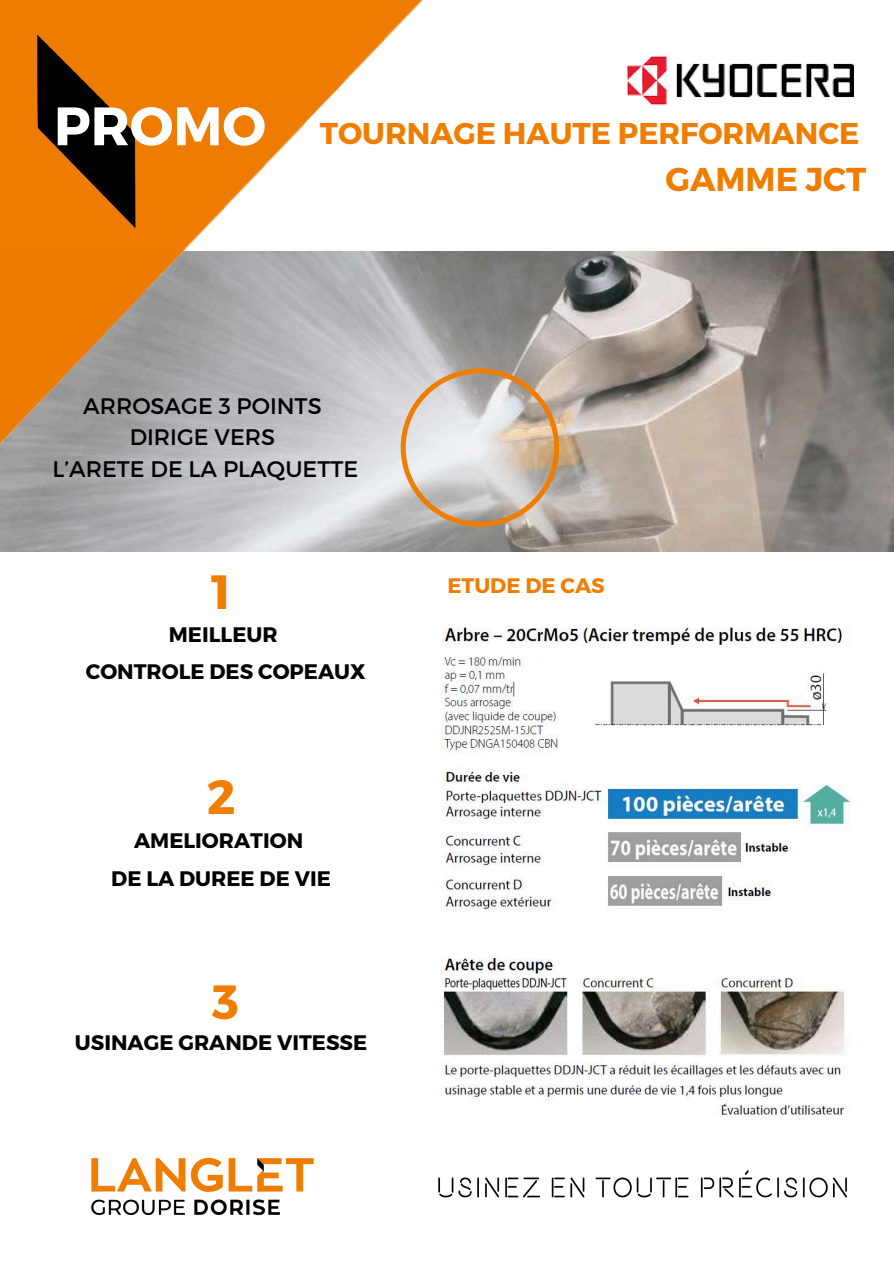
<style>
.page{position:relative;width:894px;height:1264px;background:#fff}
.page>*{position:absolute;margin:0;border:0;box-sizing:border-box;transform-origin:0 0}
.t1{font:700 54px "Montserrat";color:#fff}
.t2{font:700 48px "Montserrat";color:#ef7d00}
.t3{font:700 33px "Montserrat";color:#ef7d00}
.t4{font:700 30px "Montserrat";color:#ef7d00}
.t5{font:22.5px "Montserrat";color:#010101}
.t6{font:700 21px/37.2px "Montserrat";color:#000;text-align:center}
.t7{font:700 21px "Montserrat";color:#ef7d00}
</style>
<div class="page">
<img style="left:0;top:518px;width:893px;height:33px">
<img style="left:0;top:0;width:893px;height:518px">
<img style="left:604px;top:42px;width:249px;height:74px">
<svg style="left:400px;top:368px;width:159px;height:159px;background:#d1c3b5"></svg>
<img style="left:441px;top:627px;width:410px;height:488px">
<img style="left:28px;top:26px;width:118px;height:213px">
<img style="left:438px;top:1170px;width:409px;height:28px">
<img style="left:91px;top:1157px;width:223px;height:58px">
<p class="t1" style="left:54px;top:91px;width:213px">PROMO</p>
<p class="t4" style="left:320px;top:114px;width:541px">TOURNAGE HAUTE PERFORMANCE</p>
<p class="t3" style="left:665px;top:157px;width:202px">GAMME JCT</p>
<p class="t5" style="left:83px;top:391px;width:240px">ARROSAGE 3 POINTS</p>
<p class="t5" style="left:130px;top:423px;width:147px">DIRIGE VERS</p>
<p class="t5" style="left:52px;top:454px;width:307px">L’ARETE DE LA PLAQUETTE</p>
<p class="t2" style="left:211px;top:561px;width:21px">1</p>
<h3 class="t6" style="left:86px;top:615px;width:281px">MEILLEUR<br>CONTROLE DES COPEAUX</h3>
<h3 class="t2" style="left:207px;top:765px;width:30px">2</h3>
<p class="t6" style="left:111px;top:821px;width:221px">AMELIORATION<br>DE LA DUREE DE VIE</p>
<p class="t2" style="left:212px;top:970px;width:28px">3</p>
<h3 class="t6" style="left:75px;top:1022px;width:294px">USINAGE GRANDE VITESSE</h3>
<h3 class="t7" style="left:447px;top:572px;width:159px">ETUDE DE CAS</h3>
</div>
